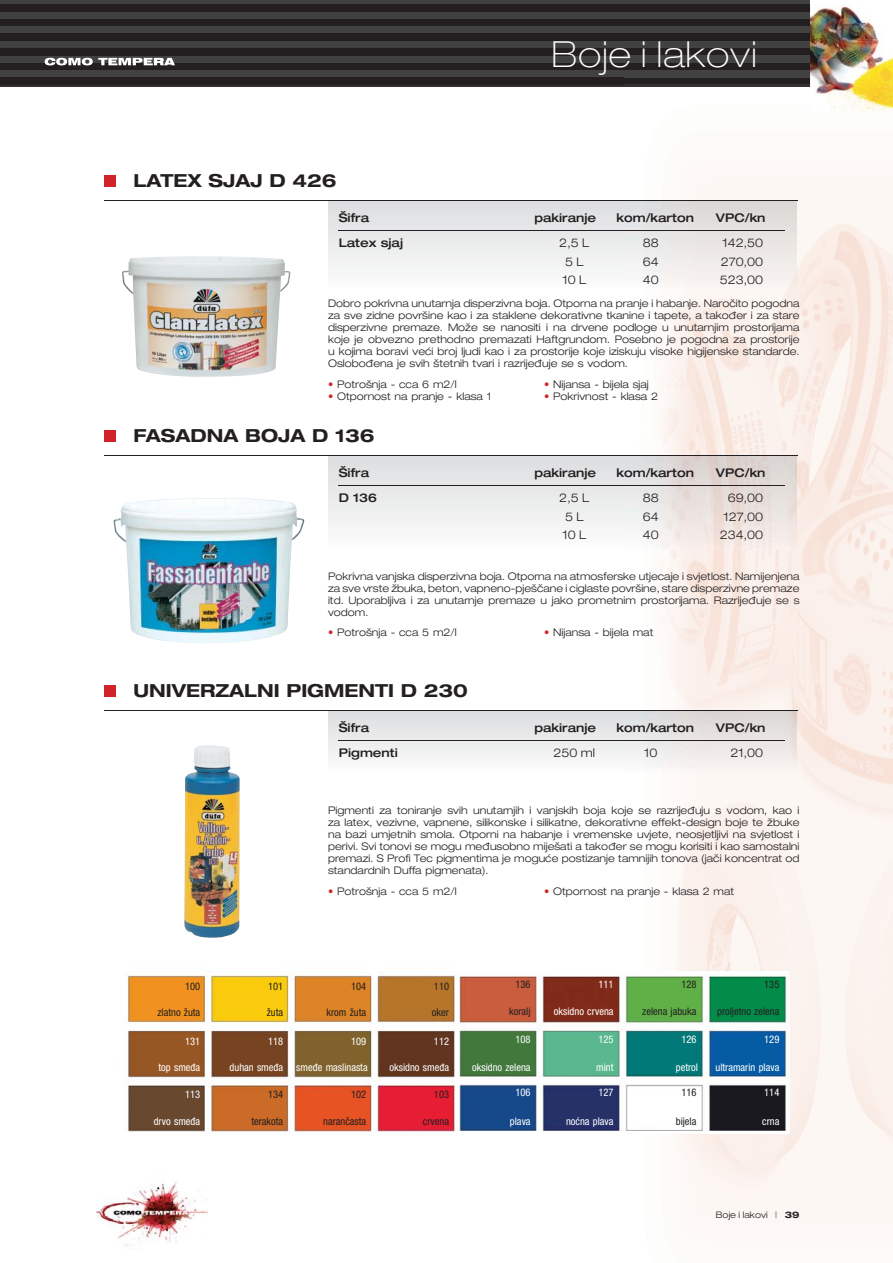
<style>
.page{position:relative;width:893px;height:1263px;background:#fff}
.page>*{position:absolute;margin:0;border:0;box-sizing:border-box;transform-origin:0 0}
.t1{font:100 expanded 36px "Helvetica Neue LT Pro";letter-spacing:.025em;color:#fff}
.t2{font:700 expanded 18px "Helvetica Neue LT Pro";color:#231f20}
.t3{font:500 expanded 12px "Helvetica Neue LT Pro";color:#231f20}
.t4{font:300 expanded 12px "Helvetica Neue LT Pro";color:#231f20}
.t5{font:300 expanded 10.5px/12px "Helvetica Neue LT Pro";color:#231f20;text-align:justify}
.t6{font:condensed 10.5px "Helvetica Neue LT Pro";color:#fff}
.t7{font:condensed 10.5px "Helvetica Neue LT Pro";color:#231f20}
.t8{font:300 expanded 9px "Helvetica Neue LT Pro";color:#231f20}
.s1{color:#d2232a}
.s2{font-weight:700}
</style>
<div class="page">
<img style="left:624px;top:111px;width:269px;height:1107px">
<div style="left:0;top:0;width:893px;height:87px;background:#231f20"></div>
<div style="left:0;top:12px;width:810px;height:7px;background:#414142"></div>
<div style="left:0;top:26px;width:810px;height:7px;background:#414142"></div>
<div style="left:0;top:41px;width:810px;height:7px;background:#414142"></div>
<img style="left:624px;top:44px;width:186px;height:4px">
<div style="left:0;top:56px;width:624px;height:7px;background:#414142"></div>
<img style="left:624px;top:56px;width:186px;height:7px">
<div style="left:0;top:70px;width:624px;height:7px;background:#414142"></div>
<img style="left:624px;top:70px;width:186px;height:7px">
<img style="left:624px;top:85px;width:186px;height:2px">
<hr style="left:0;top:85px;width:624px;height:2px;background:#323031">
<img style="left:97px;top:1182px;width:110px;height:65px">
<svg style="left:45px;top:58px;width:130px;height:7px"></svg>
<img style="left:810px;top:0;width:83px;height:111px">
<hr style="left:0;top:0;width:810px;height:4px;background:#414142">
<div style="left:104px;top:175px;width:11px;height:11px;background:#d2232a"></div>
<div style="left:104px;top:430px;width:11px;height:11px;background:#d2232a"></div>
<div style="left:104px;top:685px;width:11px;height:11px;background:#d2232a"></div>
<hr style="left:104px;top:200px;width:693px;height:1px;background:#231f20">
<hr style="left:104px;top:456px;width:693px;height:1px;background:#231f20">
<hr style="left:104px;top:711px;width:693px;height:1px;background:#231f20">
<div style="left:329px;top:201px;width:295px;height:89px;background:linear-gradient(to bottom,#dcddde,#fcfdfd)"></div>
<img style="left:624px;top:201px;width:173px;height:89px">
<div style="left:328px;top:456px;width:296px;height:94px;background:linear-gradient(to bottom,#dcddde,#fcfcfd)"></div>
<img style="left:624px;top:456px;width:173px;height:94px">
<div style="left:328px;top:711px;width:296px;height:61px;background:linear-gradient(to bottom,#dcddde,#fcfcfc)"></div>
<img style="left:624px;top:711px;width:173px;height:61px">
<hr style="left:339px;top:231px;width:446px;height:1px;background:#231f20">
<hr style="left:339px;top:486px;width:446px;height:1px;background:#231f20">
<hr style="left:339px;top:741px;width:446px;height:1px;background:#231f20">
<img style="left:127px;top:971px;width:328px;height:163px">
<img style="left:459px;top:971px;width:331px;height:163px">
<img style="left:122px;top:256px;width:168px;height:121px">
<img style="left:114px;top:498px;width:190px;height:145px">
<img style="left:184px;top:745px;width:56px;height:193px">
<h2 class="t2" style="left:133px;top:174px;width:205px">LATEX SJAJ D 426</h2>
<h1 class="t1" style="left:551px;top:42px;width:207px">Boje i lakovi</h1>
<p class="t3" style="left:339px;top:213px;width:32px">Šifra</p>
<p class="t3" style="left:534px;top:213px;width:63px">pakiranje</p>
<p class="t3" style="left:616px;top:213px;width:79px">kom/karton</p>
<p class="t3" style="left:716px;top:213px;width:51px">VPC/kn</p>
<p class="t3" style="left:339px;top:238px;width:66px">Latex sjaj</p>
<p class="t4" style="left:559px;top:238px;width:31px">2,5 L</p>
<p class="t4" style="left:643px;top:238px;width:18px">88</p>
<p class="t4" style="left:722px;top:238px;width:42px">142,50</p>
<p class="t4" style="left:565px;top:257px;width:20px">5 L</p>
<p class="t4" style="left:643px;top:257px;width:18px">64</p>
<p class="t4" style="left:721px;top:257px;width:44px">270,00</p>
<p class="t4" style="left:562px;top:276px;width:25px">10 L</p>
<p class="t4" style="left:643px;top:276px;width:18px">40</p>
<p class="t4" style="left:720px;top:276px;width:45px">523,00</p>
<p class="t5" style="left:328px;top:299px;width:473px">Dobro pokrivna unutarnja disperzivna boja. Otporna na pranje i habanje. Naročito pogodna za sve zidne površine kao i za staklene dekorativne tkanine i tapete, a također i za stare disperzivne premaze. Može se nanositi i na drvene podloge u unutarnjim prostorijama koje je obvezno prethodno premazati Haftgrundom. Posebno je pogodna za prostorije u kojima boravi veći broj ljudi kao i za prostorije koje iziskuju visoke higijenske standarde.<br>Oslobođena je svih štetnih tvari i razrijeđuje se s vodom.</p>
<p class="t5" style="left:328px;top:379px;width:130px"><span class="s1">•</span> Potrošnja - cca 6 m2/l</p>
<p class="t5" style="left:544px;top:379px;width:106px"><span class="s1">•</span> Nijansa - bijela sjaj</p>
<p class="t5" style="left:328px;top:391px;width:165px"><span class="s1">•</span> Otpornost na pranje - klasa 1</p>
<p class="t5" style="left:544px;top:391px;width:115px"><span class="s1">•</span> Pokrivnost - klasa 2</p>
<h2 class="t2" style="left:133px;top:429px;width:243px">FASADNA BOJA D 136</h2>
<p class="t3" style="left:339px;top:469px;width:32px">Šifra</p>
<p class="t3" style="left:534px;top:469px;width:63px">pakiranje</p>
<p class="t3" style="left:616px;top:469px;width:79px">kom/karton</p>
<p class="t3" style="left:716px;top:469px;width:51px">VPC/kn</p>
<p class="t3" style="left:339px;top:494px;width:40px">D 136</p>
<p class="t4" style="left:559px;top:494px;width:31px">2,5 L</p>
<p class="t4" style="left:643px;top:494px;width:18px">88</p>
<p class="t4" style="left:728px;top:494px;width:37px">69,00</p>
<p class="t4" style="left:565px;top:512px;width:20px">5 L</p>
<p class="t4" style="left:643px;top:512px;width:18px">64</p>
<p class="t4" style="left:723px;top:512px;width:41px">127,00</p>
<p class="t4" style="left:562px;top:531px;width:25px">10 L</p>
<p class="t4" style="left:643px;top:531px;width:18px">40</p>
<p class="t4" style="left:720px;top:531px;width:45px">234,00</p>
<p class="t5" style="left:328px;top:571px;width:473px">Pokrivna vanjska disperzivna boja. Otporna na atmosferske utjecaje i svjetlost. Namijenjena za sve vrste žbuka, beton, vapneno-pješčane i ciglaste površine, stare disperzivne premaze itd. Uporabljiva i za unutarnje premaze u jako prometnim prostorijama. Razrijeđuje se s vodom.</p>
<p class="t5" style="left:328px;top:628px;width:130px"><span class="s1">•</span> Potrošnja - cca 5 m2/l</p>
<p class="t5" style="left:544px;top:628px;width:111px"><span class="s1">•</span> Nijansa - bijela mat</p>
<h2 class="t2" style="left:133px;top:684px;width:336px">UNIVERZALNI PIGMENTI D 230</h2>
<p class="t3" style="left:339px;top:724px;width:32px">Šifra</p>
<p class="t3" style="left:534px;top:724px;width:63px">pakiranje</p>
<p class="t3" style="left:616px;top:724px;width:79px">kom/karton</p>
<p class="t3" style="left:716px;top:724px;width:51px">VPC/kn</p>
<p class="t3" style="left:339px;top:749px;width:61px">Pigmenti</p>
<p class="t4" style="left:553px;top:749px;width:43px">250 ml</p>
<p class="t4" style="left:644px;top:749px;width:15px">10</p>
<p class="t4" style="left:730px;top:749px;width:34px">21,00</p>
<p class="t5" style="left:328px;top:806px;width:473px">Pigmenti za toniranje svih unutarnjih i vanjskih boja koje se razrijeđuju s vodom, kao i za latex, vezivne, vapnene, silikonske i silikatne, dekorativne effekt-design boje te žbuke na bazi umjetnih smola. Otporni na habanje i vremenske uvjete, neosjetljivi na svjetlost i perivi. Svi tonovi se mogu međusobno miješati a također se mogu korisiti i kao samostalni premazi. S Profi Tec pigmentima je moguće postizanje tamnijih tonova (jači koncentrat od standardnih Duffa pigmenata).</p>
<p class="t5" style="left:328px;top:886px;width:130px"><span class="s1">•</span> Potrošnja - cca 5 m2/l</p>
<p class="t5" style="left:544px;top:886px;width:192px"><span class="s1">•</span> Otpornost na pranje - klasa 2 mat</p>
<p class="t7" style="left:185px;top:982px;width:17px">100</p>
<p class="t7" style="left:268px;top:982px;width:17px">101</p>
<p class="t7" style="left:351px;top:982px;width:17px">104</p>
<p class="t7" style="left:434px;top:982px;width:17px">110</p>
<p class="t7" style="left:515px;top:981px;width:17px">136</p>
<p class="t6" style="left:598px;top:981px;width:17px">111</p>
<p class="t7" style="left:681px;top:981px;width:17px">128</p>
<p class="t7" style="left:764px;top:981px;width:17px">135</p>
<p class="t7" style="left:157px;top:1009px;width:44px">zlatno žuta</p>
<p class="t7" style="left:267px;top:1009px;width:18px">žuta</p>
<p class="t7" style="left:326px;top:1009px;width:41px">krom žuta</p>
<p class="t7" style="left:432px;top:1009px;width:19px">oker</p>
<p class="t7" style="left:509px;top:1007px;width:23px">koralj</p>
<p class="t6" style="left:554px;top:1007px;width:61px">oksidno crvena</p>
<p class="t7" style="left:642px;top:1007px;width:56px">zelena jabuka</p>
<p class="t7" style="left:717px;top:1007px;width:64px">proljetno zelena</p>
<p class="t6" style="left:185px;top:1037px;width:17px">131</p>
<p class="t6" style="left:268px;top:1037px;width:17px">118</p>
<p class="t6" style="left:351px;top:1037px;width:17px">109</p>
<p class="t6" style="left:434px;top:1037px;width:17px">112</p>
<p class="t6" style="left:515px;top:1036px;width:17px">108</p>
<p class="t6" style="left:598px;top:1036px;width:17px">125</p>
<p class="t6" style="left:681px;top:1036px;width:17px">126</p>
<p class="t6" style="left:764px;top:1036px;width:17px">129</p>
<p class="t6" style="left:159px;top:1063px;width:43px">top smeđa</p>
<p class="t6" style="left:230px;top:1063px;width:55px">duhan smeđa</p>
<p class="t6" style="left:296px;top:1063px;width:73px">smeđe maslinasta</p>
<p class="t6" style="left:389px;top:1063px;width:61px">oksidno smeđa</p>
<p class="t6" style="left:472px;top:1063px;width:60px">oksidno zelena</p>
<p class="t6" style="left:596px;top:1063px;width:19px">mint</p>
<p class="t6" style="left:676px;top:1063px;width:24px">petrol</p>
<p class="t6" style="left:715px;top:1063px;width:65px">ultramarin plava</p>
<p class="t6" style="left:185px;top:1091px;width:17px">113</p>
<p class="t7" style="left:268px;top:1091px;width:17px">134</p>
<p class="t7" style="left:351px;top:1091px;width:17px">102</p>
<p class="t7" style="left:434px;top:1091px;width:17px">103</p>
<p class="t6" style="left:515px;top:1089px;width:17px">106</p>
<p class="t6" style="left:598px;top:1089px;width:17px">127</p>
<p class="t7" style="left:681px;top:1089px;width:17px">116</p>
<p class="t6" style="left:764px;top:1089px;width:17px">114</p>
<p class="t6" style="left:154px;top:1118px;width:48px">drvo smeđa</p>
<p class="t7" style="left:251px;top:1118px;width:33px">terakota</p>
<p class="t7" style="left:323px;top:1118px;width:44px">narančasta</p>
<p class="t7" style="left:423px;top:1118px;width:28px">crvena</p>
<p class="t6" style="left:510px;top:1118px;width:22px">plava</p>
<p class="t6" style="left:566px;top:1118px;width:49px">noćna plava</p>
<p class="t7" style="left:676px;top:1118px;width:22px">bijela</p>
<p class="t6" style="left:762px;top:1118px;width:19px">crna</p>
<p class="t8" style="left:716px;top:1211px;width:85px">Boje i lakovi | <span class="s2">39</span></p>
</div>
